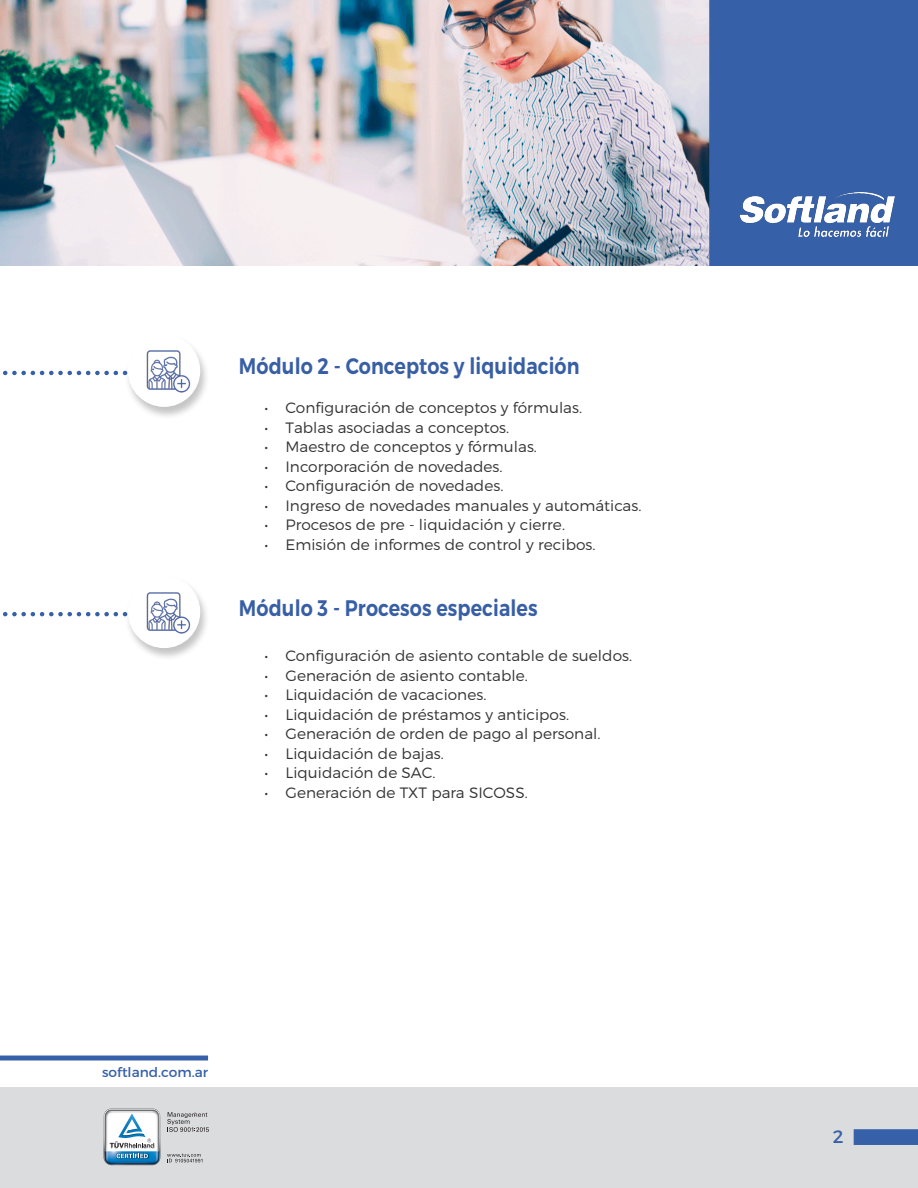
<style>
.page{position:relative;width:918px;height:1188px;background:#fff}
.page>*{position:absolute;margin:0;border:0;box-sizing:border-box;transform-origin:0 0}
.txt_justificado{font:600 22.5px "Montserrat";letter-spacing:.005em;color:#385fa5;scale:.85 1}
.t1{font:18px "Montserrat";color:#3860a7}
.t2{font:300 15px "Montserrat";letter-spacing:.005em;color:#333}
.t3{font:13.5px "Montserrat";color:#3660a8}
</style>
<div class="page">
<div style="left:0;top:1087px;width:918px;height:101px;background:#dbdcdd"></div>
<img style="left:0;top:0;width:709px;height:266px">
<div style="left:709px;top:0;width:209px;height:266px;background:#3660a8"></div>
<img style="left:740px;top:192px;width:155px;height:45px">
<svg style="left:104px;top:1108px;width:105px;height:57px"></svg>
<div style="left:854px;top:1129px;width:64px;height:16px;background:#3660a8;border:2px solid #3660a8"></div>
<svg style="left:0;top:1056px;width:208px;height:5px"></svg>
<svg style="left:3px;top:371px;width:121px;height:4px"></svg>
<svg style="left:3px;top:612px;width:121px;height:4px"></svg>
<div style="left:124px;top:334px;width:85px;height:86px;background:#231f20;opacity:.26"></div>
<div style="left:129px;top:335px;width:71px;height:71px;background:#fff;border-radius:50%"></div>
<div style="left:128px;top:334px;width:72px;height:73px;border:1px solid #fff;border-radius:50%"></div>
<div style="left:124px;top:576px;width:85px;height:85px;background:#231f20;opacity:.26"></div>
<div style="left:129px;top:576px;width:71px;height:71px;background:#fff;border-radius:50%"></div>
<div style="left:128px;top:576px;width:72px;height:72px;border:1px solid #fff;border-radius:50%"></div>
<img style="left:146px;top:350px;width:44px;height:43px">
<img style="left:146px;top:592px;width:44px;height:42px">
<p class="txt_justificado" style="left:239px;top:352px;width:402px">Módulo 2 - Conceptos y liquidación</p>
<p class="t2" style="left:264px;top:399px;width:319px">• Configuración de conceptos y fórmulas.</p>
<p class="t2" style="left:264px;top:418px;width:246px">• Tablas asociadas a conceptos.</p>
<p class="t2" style="left:264px;top:438px;width:274px">• Maestro de conceptos y fórmulas.</p>
<p class="t2" style="left:264px;top:457px;width:240px">• Incorporación de novedades.</p>
<p class="t2" style="left:264px;top:477px;width:240px">• Configuración de novedades.</p>
<p class="t2" style="left:264px;top:496px;width:379px">• Ingreso de novedades manuales y automáticas.</p>
<p class="t2" style="left:264px;top:516px;width:302px">• Procesos de pre - liquidación y cierre.</p>
<p class="t2" style="left:264px;top:535px;width:333px">• Emisión de informes de control y recibos.</p>
<p class="txt_justificado" style="left:239px;top:595px;width:353px">Módulo 3 - Procesos especiales</p>
<p class="t2" style="left:264px;top:647px;width:369px">• Configuración de asiento contable de sueldos.</p>
<p class="t2" style="left:264px;top:666px;width:265px">• Generación de asiento contable.</p>
<p class="t2" style="left:264px;top:686px;width:224px">• Liquidación de vacaciones.</p>
<p class="t2" style="left:264px;top:705px;width:306px">• Liquidación de préstamos y anticipos.</p>
<p class="t2" style="left:264px;top:725px;width:338px">• Generación de orden de pago al personal.</p>
<p class="t2" style="left:264px;top:744px;width:181px">• Liquidación de bajas.</p>
<p class="t2" style="left:264px;top:764px;width:173px">• Liquidación de SAC.</p>
<p class="t2" style="left:264px;top:783px;width:265px">• Generación de TXT para SICOSS.</p>
<p class="t3" style="left:102px;top:1064px;width:108px">softland.com.ar</p>
<p class="t1" style="left:833px;top:1125px;width:12px">2</p>
</div>
